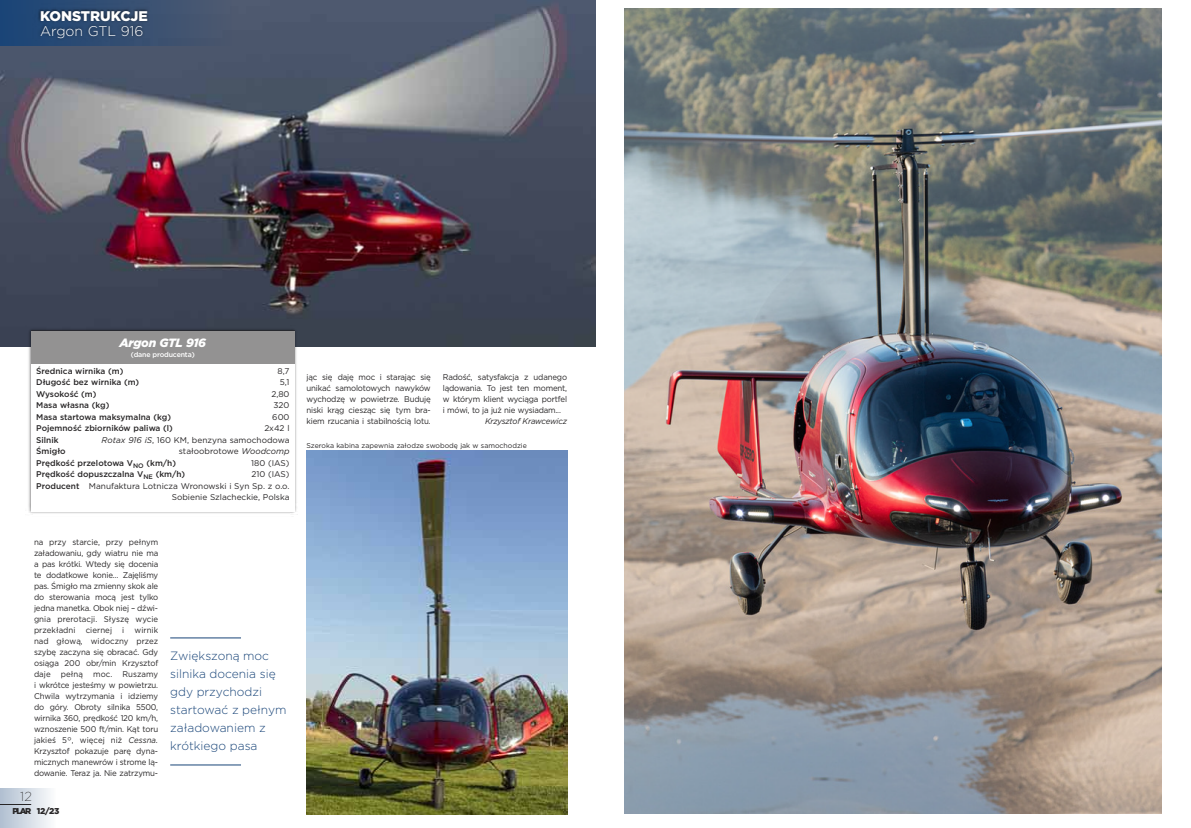
<style>
.page{position:relative;width:1191px;height:828px;background:#fff}
.page>*{position:absolute;margin:0;border:0;box-sizing:border-box;transform-origin:0 0}
.t1{font:900 14px "Gotham";color:#fff}
.t2{font:300 14px "Gotham";color:#fff}
.t3{font:200 13px "Gotham";color:#272526}
.t4{font:300 12px/18px "Gotham";color:#184478}
.t5{font:italic 900 12px "Gotham";letter-spacing:-.02em;color:#fff}
.t6{font:900 8.5px "Gotham";letter-spacing:-.175em;color:#272526}
.t7{font:8.3px/11px "Gotham";letter-spacing:-.02em;color:#272526;text-align:justify;scale:.95 1}
.t8{font:500 8.3px "Gotham";color:#272526}
.t9{font:8.3px/11.5px "Gotham";color:#272526;text-align:right}
.t10{font:8.3px "Gotham";letter-spacing:-.02em;color:#272526}
.t11{font:italic 8.3px "Gotham";letter-spacing:-.03em;color:#272526;scale:.95 1}
.t12{font:7px "Gotham";color:#272526}
.t13{font:500 7px "Gotham";letter-spacing:-.02em;color:#fff}
.s1{font-style:italic}
.s2{font-weight:500}
</style>
<div class="page">
<div style="left:0;top:788px;width:55px;height:40px;background:linear-gradient(to right,#b0bfd1,#fbfcfd)"></div>
<hr style="left:0;top:804px;width:31px;height:1px;background:#272526">
<hr style="left:170px;top:637px;width:71px;height:1px;background:#184478">
<hr style="left:170px;top:764px;width:71px;height:1px;background:#184478">
<img style="left:0;top:0;width:595px;height:347px">
<svg style="left:0;top:0;width:232px;height:45px;background:#314d73"></svg>
<img style="left:32px;top:2px;width:174px;height:48px">
<img style="left:306px;top:451px;width:261px;height:363px">
<img style="left:26px;top:325px;width:274px;height:190px">
<div style="left:31px;top:331px;width:263px;height:180px;background:#fff"></div>
<div style="left:31px;top:331px;width:263px;height:33px;background:#939292"></div>
<img style="left:624px;top:8px;width:537px;height:806px">
<p class="t1" style="left:40px;top:8px;width:109px">KONSTRUKCJE</p>
<p class="t2" style="left:40px;top:25px;width:105px">Argon GTL 916</p>
<p class="t5" style="left:120px;top:336px;width:88px">Argon GTL 916</p>
<p class="t13" style="left:131px;top:352px;width:65px">(da ne pro du cen ta)</p>
<p class="t8" style="left:36px;top:367px;width:89px">Średnica wirnika (m)</p>
<p class="t10" style="left:277px;top:367px;width:14px">8,7</p>
<p class="t8" style="left:36px;top:379px;width:105px">Dłu gość bez wirnika (m)</p>
<p class="t10" style="left:280px;top:379px;width:11px">5,1</p>
<p class="t8" style="left:36px;top:390px;width:62px">Wysokość (m)</p>
<p class="t10" style="left:271px;top:390px;width:20px">2,80</p>
<p class="t8" style="left:36px;top:402px;width:75px">Ma sa wła sna (kg)</p>
<p class="t10" style="left:273px;top:402px;width:17px">320</p>
<p class="t8" style="left:36px;top:413px;width:136px">Masa startowa maksymalna (kg)</p>
<p class="t10" style="left:272px;top:413px;width:19px">600</p>
<p class="t8" style="left:36px;top:425px;width:138px">Pojemność zbiorników paliwa (l)</p>
<p class="t10" style="left:264px;top:425px;width:27px">2x42 l</p>
<p class="t8" style="left:36px;top:436px;width:24px">Silnik</p>
<p class="t9" style="left:102px;top:434px;width:189px"><span class="s1">Rotax 916 iS</span>, 160 KM, benzyna samochodowa</p>
<p class="t8" style="left:36px;top:448px;width:31px">Śmigło</p>
<p class="t9" style="left:179px;top:446px;width:112px">stałoobrotowe <span class="s1">Woodcomp</span></p>
<p class="t8" style="left:36px;top:459px;width:141px">Pręd kość przelotowa V<sub>NO</sub> (km/h)</p>
<p class="t10" style="left:251px;top:459px;width:40px">180 (IAS)</p>
<p class="t8" style="left:36px;top:471px;width:150px">Pręd kość dopuszczalna V<sub>NE</sub> (km/h)</p>
<p class="t10" style="left:251px;top:471px;width:39px">210 (IAS)</p>
<p class="t9" style="left:36px;top:480px;width:255px"><span class="s2">Producent</span> Manufaktura Lotnicza Wronowski i Syn Sp. z o.o.<br>Sobienie Szlacheckie, Polska</p>
<p class="t7" style="left:34px;top:537px;width:132px">na przy star cie, przy pełnym załadowaniu, gdy wia tru nie ma a pas krót ki. Wte dy się do ce nia te do dat ko we ko nie... Za ję li śmy pas. Śmi gło ma zmien ny skok ale do ste ro wania mo cą jest tyl ko jed na ma net ka. Obok niej – dźwi - gnia pre rota cji. Sły szę wy cie prze kład ni cier nej i wir nik nad gło wą, wi docz ny przez szybę za czy na się ob racać. Gdy osią ga 200 obr/min Krzysz tof da je peł ną moc. Ru sza my i wkrót ce je ste śmy w po wie trzu.<br>Chwi la wy trzy ma nia i idzie my do gó ry. Ob ro ty sil ni ka 5500, wir ni ka 360, pręd kość 120 km/h, wzno sze nie 500 ft/min. Kąt to ru ja kieś 5°, wię cej niż <span class="s1">Ces sna.<br></span>Krzysz tof po ka zu je pa rę dy na - micz nych ma new rów i stro me lą - do wanie. Te raz ja. Nie za trzy mu -</p>
<p class="t3" style="left:20px;top:790px;width:13px">12</p>
<p class="t6" style="left:12px;top:806px;width:20px">PLAR</p>
<p class="t6" style="left:37px;top:806px;width:24px">12/23</p>
<p class="t4" style="left:170px;top:648px;width:118px">Zwiększoną moc silnika docenia się gdy przychodzi startować z pełnym załadowaniem z krótkiego pasa</p>
<p class="t7" style="left:306px;top:372px;width:132px">jąc się da ję moc i sta rając się uni kać sa mo lo to wych na wy ków wy cho dzę w po wie trze. Bu du ję ni ski krąg cie sząc się tym bra - kiem rzu ca nia i sta bil no ścią lo tu.</p>
<p class="t7" style="left:443px;top:372px;width:132px">Ra dość, sa tys fak cja z uda ne go lą dowa nia. To jest ten mo ment, w któ rym klient wy cią ga port fel i mó wi, to ja już nie wy sia dam...</p>
<p class="t11" style="left:485px;top:418px;width:88px">Krzysz tof Kraw ce wicz</p>
<p class="t12" style="left:306px;top:443px;width:222px">Szeroka kabina zapewnia załodze swobodę jak w samochodzie</p>
</div>
